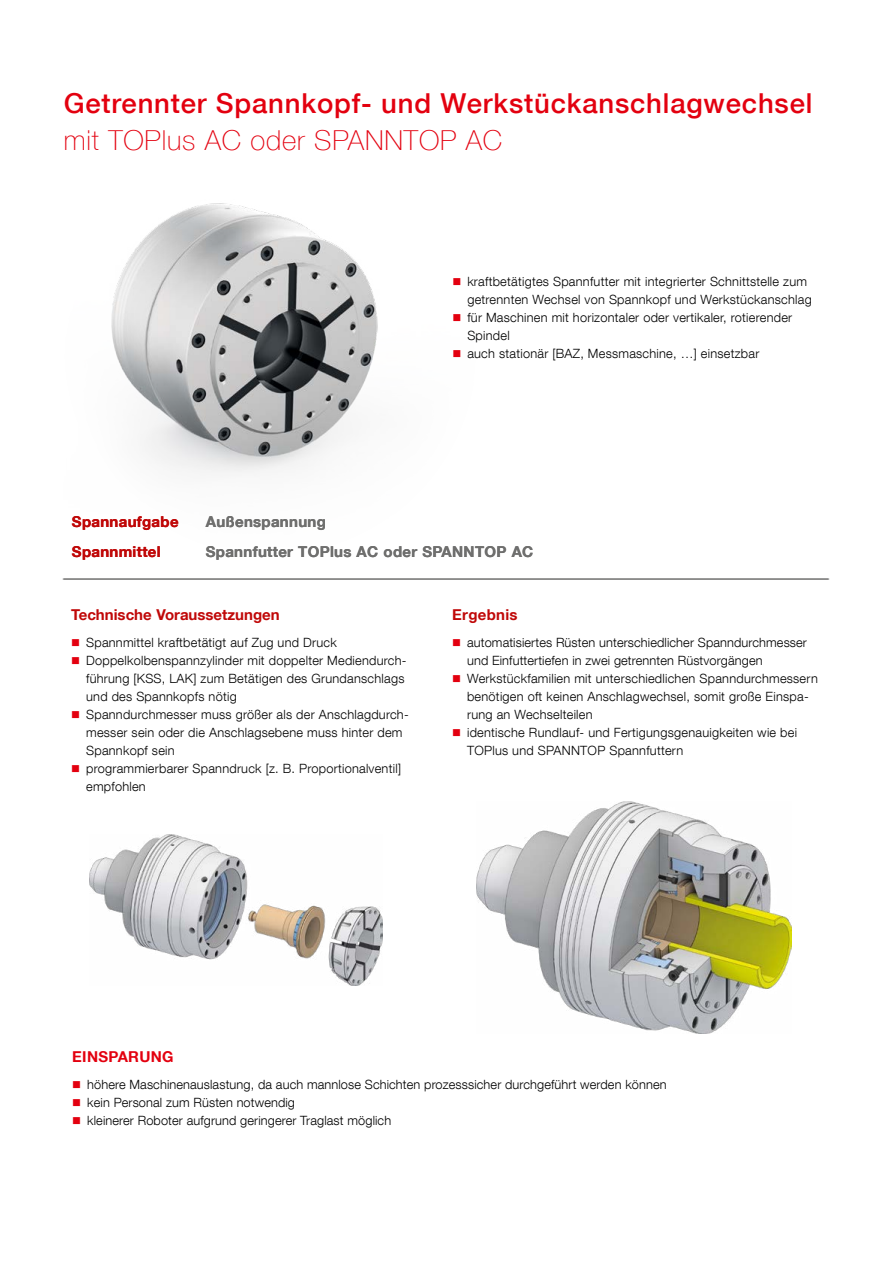
<style>
.page{position:relative;width:893px;height:1263px;background:#fff}
.page>*{position:absolute;margin:0;border:0;box-sizing:border-box;transform-origin:0 0}
.t1{font:500 27.45px "Helvetica Neue LT Com";letter-spacing:.03em;color:#e3000f}
.t2{font:100 27.45px "Helvetica Neue LT Com";letter-spacing:.03em;color:#e3000f}
.t3{font:700 15px/30px "Helvetica Neue LT Com";letter-spacing:.02em;color:#6f6f6e}
.t4{font:700 15px/30px "Helvetica Neue LT Com";letter-spacing:.02em;color:#c00808}
.t5{font:700 15px "Helvetica Neue LT Com";color:#c00808}
.t6{font:700 15px "Helvetica Neue LT Com";letter-spacing:.02em;color:#e3000f}
.t7{font:300 12.75px/18px "Helvetica Neue LT Com";letter-spacing:.02em;color:#000}
.s1{color:#e3000f}
</style>
<div class="page">
<img style="left:111px;top:203px;width:267px;height:270px">
<img style="left:89px;top:834px;width:294px;height:152px">
<hr style="left:63px;top:579px;width:765px;height:1px;background:#6f6f6e">
<img style="left:476px;top:802px;width:316px;height:232px">
<hr style="left:64px;top:579px;width:765px;height:1px;background:#6f6f6e">
<h1 class="t1" style="left:64px;top:87px;width:750px">Getrennter Spannkopf- und Werkstückanschlagwechsel</h1>
<h1 class="t2" style="left:64px;top:124px;width:440px">mit TOPlus AC oder SPANNTOP AC</h1>
<p class="t7" style="left:467px;top:272px;width:346px;text-indent:-15px"><span class="s1">■</span> kraftbetätigtes Spannfutter mit integrierter Schnittstelle zum getrennten Wechsel von Spannkopf und Werkstückanschlag</p>
<p class="t7" style="left:467px;top:308px;width:326px;text-indent:-15px"><span class="s1">■</span> für Maschinen mit horizontaler oder vertikaler, rotierender<br>Spindel</p>
<p class="t7" style="left:452px;top:344px;width:308px"><span class="s1">■</span> auch stationär [BAZ, Messmaschine, …] einsetzbar</p>
<p class="t4" style="left:72px;top:506px;width:108px">Spannaufgabe<br>Spannmittel</p>
<p class="t3" style="left:206px;top:506px;width:329px">Außenspannung<br>Spannfutter TOPlus AC oder SPANNTOP AC</p>
<p class="t5" style="left:71px;top:605px;width:210px">Technische Voraussetzungen</p>
<p class="t7" style="left:71px;top:633px;width:267px"><span class="s1">■</span> Spannmittel kraftbetätigt auf Zug und Druck</p>
<p class="t7" style="left:86px;top:651px;width:322px;text-indent:-15px"><span class="s1">■</span> Doppelkolbenspannzylinder mit doppelter Mediendurch&shy;führung [KSS, LAK] zum Betätigen des Grundanschlags und des Spannkopfs nötig</p>
<p class="t7" style="left:86px;top:705px;width:324px;text-indent:-15px"><span class="s1">■</span> Spanndurchmesser muss größer als der Anschlagdurch&shy;messer sein oder die Anschlagsebene muss hinter dem<br>Spannkopf sein</p>
<p class="t7" style="left:86px;top:759px;width:316px;text-indent:-15px"><span class="s1">■</span> programmierbarer Spanndruck [z. B. Proportionalventil] empfohlen</p>
<p class="t4" style="left:452px;top:599px;width:67px">Ergebnis</p>
<p class="t7" style="left:467px;top:633px;width:341px;text-indent:-15px"><span class="s1">■</span> automatisiertes Rüsten unterschiedlicher Spanndurchmesser und Einfuttertiefen in zwei getrennten Rüstvorgängen</p>
<p class="t7" style="left:467px;top:669px;width:352px;text-indent:-15px"><span class="s1">■</span> Werkstückfamilien mit unterschiedlichen Spanndurchmessern benötigen oft keinen Anschlagwechsel, somit große Einspa&shy;rung an Wechselteilen</p>
<p class="t7" style="left:467px;top:723px;width:331px;text-indent:-15px"><span class="s1">■</span> identische Rundlauf- und Fertigungsgenauigkeiten wie bei<br>TOPlus und SPANNTOP Spannfuttern</p>
<p class="t6" style="left:72px;top:1047px;width:103px">EINSPARUNG</p>
<p class="t7" style="left:72px;top:1075px;width:596px"><span class="s1">■</span> höhere Maschinenauslastung, da auch mannlose Schichten prozesssicher durchgeführt werden können</p>
<p class="t7" style="left:72px;top:1093px;width:224px"><span class="s1">■</span> kein Personal zum Rüsten notwendig</p>
<p class="t7" style="left:72px;top:1111px;width:320px"><span class="s1">■</span> kleinerer Roboter aufgrund geringerer Traglast möglich</p>
</div>
